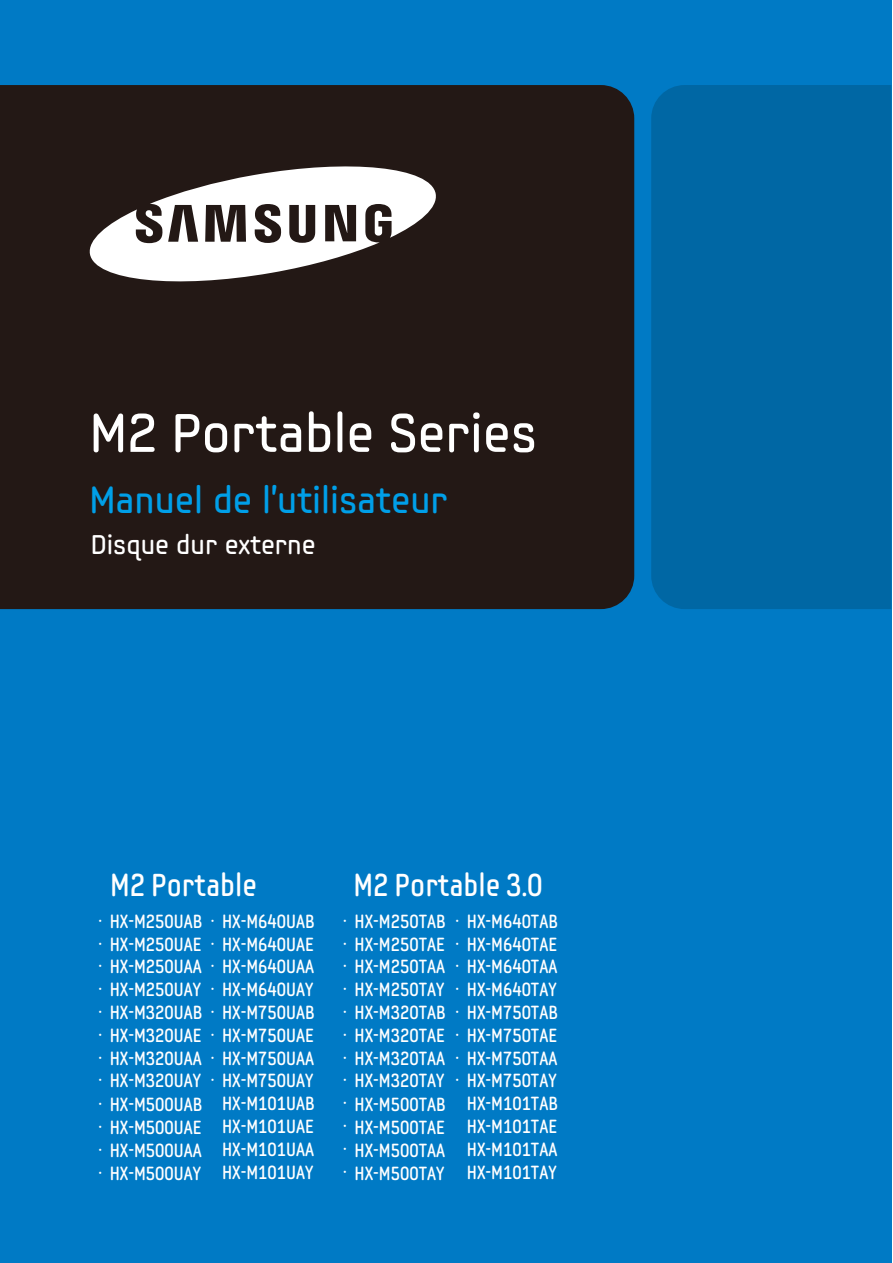
<style>
.page{position:relative;width:893px;height:1263px;background:#fff}
.page>*{position:absolute;margin:0;border:0;box-sizing:border-box;transform-origin:0 0}
.t1{font:54px "Samsung Imagination Modern";color:#fff}
.t2{font:37.5px "Samsung Imagination Modern";color:#009fe8}
.t3{font:31.65px "Samsung Imagination Condensed";color:#fff}
.t4{font:27px "Samsung Imagination Modern";color:#fff}
.t5{font:19.05px/23px "Samsung Imagination Condensed";color:#fff}
.s1{font-family:"Adobe Myungjo Std";font-weight:500}
</style>
<div class="page">
<div style="left:0;top:0;width:891px;height:1263px;background:#007ac5"></div>
<div style="left:0;top:85px;width:634px;height:524px;background:#231815"></div>
<svg style="left:88px;top:158px;width:350px;height:131px;background:#8b8583"></svg>
<div style="left:651px;top:85px;width:240px;height:524px;background:#0067a4"></div>
<p class="t1" style="left:90px;top:398px;width:449px">M2 Portable Series</p>
<p class="t2" style="left:89px;top:475px;width:360px">Manuel de l’utilisateur</p>
<p class="t4" style="left:91px;top:527px;width:226px">Disque dur externe</p>
<p class="t3" style="left:110px;top:865px;width:148px">M2 Portable</p>
<p class="t5" style="left:91px;top:909px;width:225px"><span class="s1">·</span>HX-M250UAB<span class="s1">·</span>HX-M640UAB <span class="s1">·</span>HX-M250UAE<span class="s1">·</span>HX-M640UAE <span class="s1">·</span>HX-M250UAA<span class="s1">·</span>HX-M640UAA <span class="s1">·</span>HX-M250UAY<span class="s1">·</span>HX-M640UAY <span class="s1">·</span>HX-M320UAB<span class="s1">·</span>HX-M750UAB <span class="s1">·</span>HX-M320UAE<span class="s1">·</span>HX-M750UAE <span class="s1">·</span>HX-M320UAA<span class="s1">·</span>HX-M750UAA <span class="s1">·</span>HX-M320UAY<span class="s1">·</span>HX-M750UAY <span class="s1">·</span>HX-M500UAB <span class="s1">·</span>HX-M500UAE <span class="s1">·</span>HX-M500UAA <span class="s1">·</span>HX-M500UAY</p>
<p class="t5" style="left:222px;top:1092px;width:94px;text-align:justify">HX-M101UAB HX-M101UAE HX-M101UAA HX-M101UAY</p>
<p class="t3" style="left:354px;top:865px;width:191px">M2 Portable 3.0</p>
<p class="t5" style="left:336px;top:909px;width:224px"><span class="s1">·</span>HX-M250TAB<span class="s1">·</span>HX-M640TAB <span class="s1">·</span>HX-M250TAE <span class="s1">·</span>HX-M640TAE <span class="s1">·</span>HX-M250TAA<span class="s1">·</span>HX-M640TAA <span class="s1">·</span>HX-M250TAY <span class="s1">·</span>HX-M640TAY <span class="s1">·</span>HX-M320TAB<span class="s1">·</span>HX-M750TAB <span class="s1">·</span>HX-M320TAE <span class="s1">·</span>HX-M750TAE <span class="s1">·</span>HX-M320TAA<span class="s1">·</span>HX-M750TAA <span class="s1">·</span>HX-M320TAY <span class="s1">·</span>HX-M750TAY <span class="s1">·</span>HX-M500TAB <span class="s1">·</span>HX-M500TAE <span class="s1">·</span>HX-M500TAA <span class="s1">·</span>HX-M500TAY</p>
<p class="t5" style="left:467px;top:1092px;width:93px;text-align:justify">HX-M101TAB HX-M101TAE HX-M101TAA HX-M101TAY</p>
</div>
